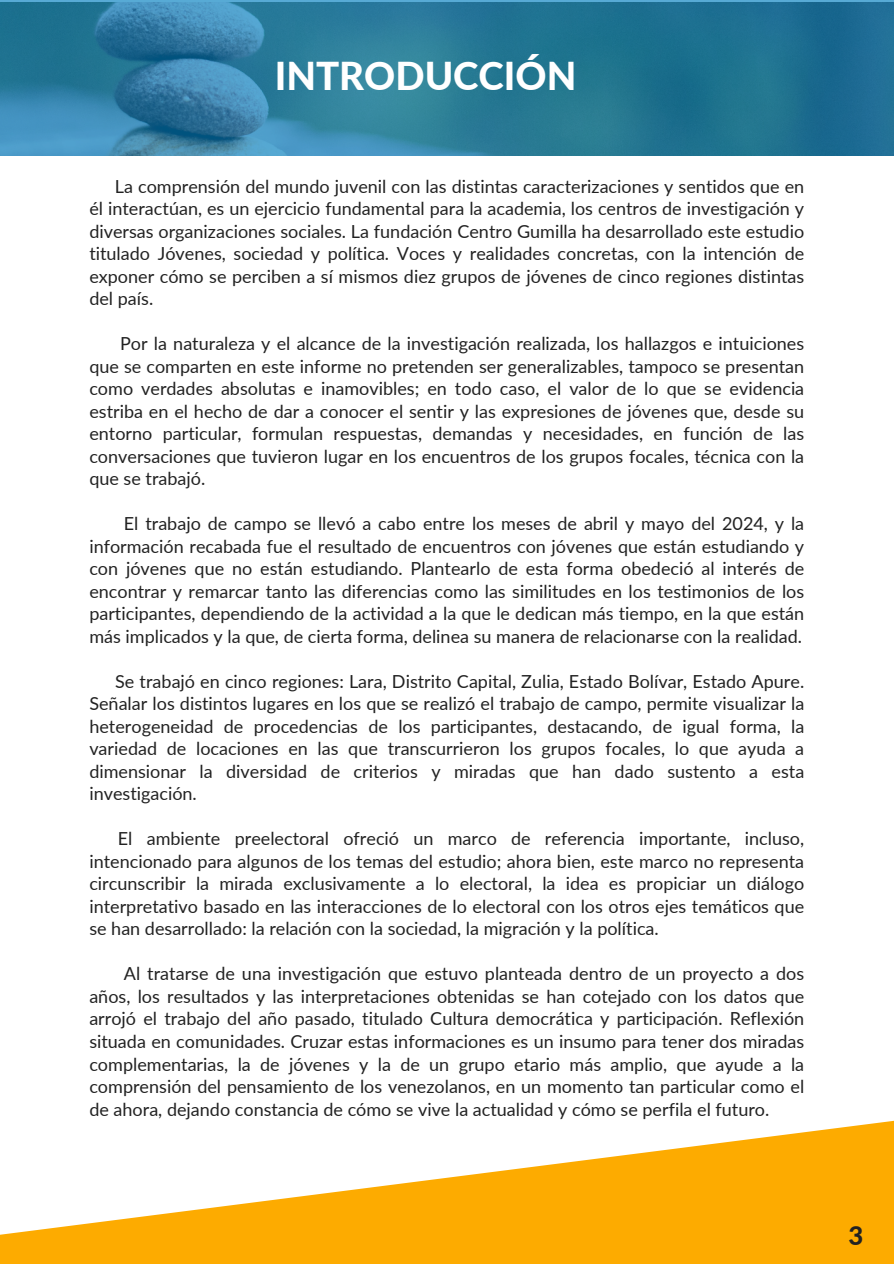
<style>
.page{position:relative;width:894px;height:1264px;background:#fff}
.page>*{position:absolute;margin:0;border:0;box-sizing:border-box;transform-origin:0 0}
.t1{font:800 38.4px "Lato";color:#fff}
.t2{font:800 25.65px "Lato";color:#222}
.t3{font:18px/22.5px "Lato";color:#222;text-align:justify}
</style>
<div class="page">
<svg style="left:0;top:0;width:893px;height:156px;background:#2a7a9b"></svg>
<svg style="left:0;top:1121px;width:893px;height:142px;fill:#fdab00"></svg>
<p class="t1" style="left:275px;top:52px;width:303px">INTRODUCCIÓN</p>
<p class="t3" style="left:89px;top:174px;width:716px;text-indent:25px">La comprensión del mundo juvenil con las distintas caracterizaciones y sentidos que en él interactúan, es un ejercicio fundamental para la academia, los centros de investigación y diversas organizaciones sociales. La fundación Centro Gumilla ha desarrollado este estudio titulado Jóvenes, sociedad y política. Voces y realidades concretas, con la intención de exponer cómo se perciben a sí mismos diez grupos de jóvenes de cinco regiones distintas del país.</p>
<p class="t3" style="left:89px;top:332px;width:716px;text-indent:31px">Por la naturaleza y el alcance de la investigación realizada, los hallazgos e intuiciones que se comparten en este informe no pretenden ser generalizables, tampoco se presentan como verdades absolutas e inamovibles; en todo caso, el valor de lo que se evidencia estriba en el hecho de dar a conocer el sentir y las expresiones de jóvenes que, desde su entorno particular, formulan respuestas, demandas y necesidades, en función de las conversaciones que tuvieron lugar en los encuentros de los grupos focales, técnica con la que se trabajó.</p>
<p class="t3" style="left:89px;top:512px;width:716px;text-indent:34px">El trabajo de campo se llevó a cabo entre los meses de abril y mayo del 2024, y la información recabada fue el resultado de encuentros con jóvenes que están estudiando y con jóvenes que no están estudiando. Plantearlo de esta forma obedeció al interés de encontrar y remarcar tanto las diferencias como las similitudes en los testimonios de los participantes, dependiendo de la actividad a la que le dedican más tiempo, en la que están más implicados y la que, de cierta forma, delinea su manera de relacionarse con la realidad.</p>
<p class="t3" style="left:89px;top:669px;width:716px;text-indent:26px">Se trabajó en cinco regiones: Lara, Distrito Capital, Zulia, Estado Bolívar, Estado Apure.<br>Señalar los distintos lugares en los que se realizó el trabajo de campo, permite visualizar la heterogeneidad de procedencias de los participantes, destacando, de igual forma, la variedad de locaciones en las que transcurrieron los grupos focales, lo que ayuda a dimensionar la diversidad de criterios y miradas que han dado sustento a esta investigación.</p>
<p class="t3" style="left:89px;top:827px;width:716px;text-indent:28px">El ambiente preelectoral ofreció un marco de referencia importante, incluso, intencionado para algunos de los temas del estudio; ahora bien, este marco no representa circunscribir la mirada exclusivamente a lo electoral, la idea es propiciar un diálogo interpretativo basado en las interacciones de lo electoral con los otros ejes temáticos que se han desarrollado: la relación con la sociedad, la migración y la política.</p>
<p class="t3" style="left:89px;top:962px;width:716px;text-indent:35px">Al tratarse de una investigación que estuvo planteada dentro de un proyecto a dos años, los resultados y las interpretaciones obtenidas se han cotejado con los datos que arrojó el trabajo del año pasado, titulado Cultura democrática y participación. Reflexión situada en comunidades. Cruzar estas informaciones es un insumo para tener dos miradas complementarias, la de jóvenes y la de un grupo etario más amplio, que ayude a la comprensión del pensamiento de los venezolanos, en un momento tan particular como el de ahora, dejando constancia de cómo se vive la actualidad y cómo se perfila el futuro.</p>
<p class="t2" style="left:848px;top:1219px;width:16px">3</p>
</div>
